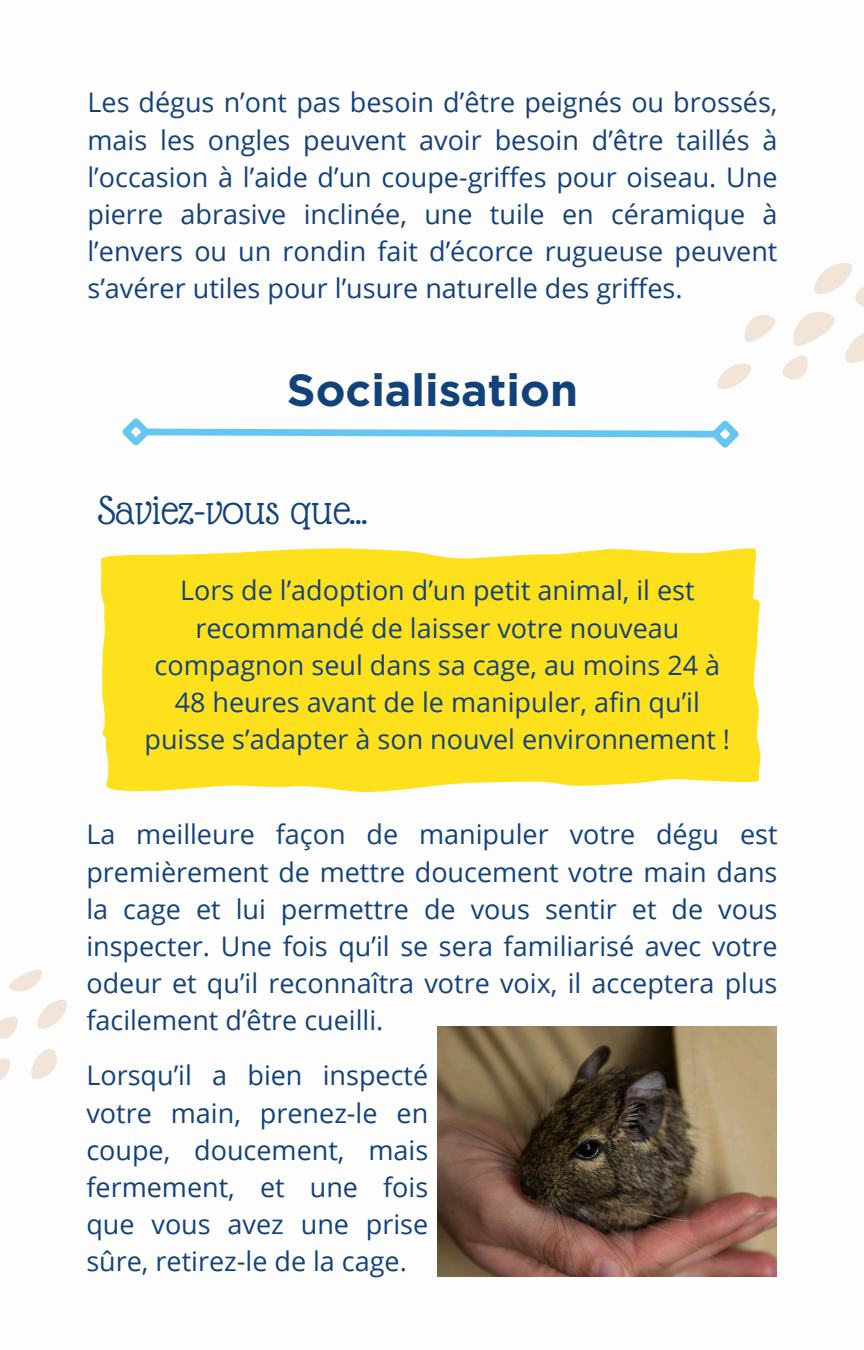
<style>
.page{position:relative;width:864px;height:1350px;background:#fff}
.page>*{position:absolute;margin:0;border:0;box-sizing:border-box;transform-origin:0 0}
.t1{font:700 45px "Gotham";color:#13427b}
.t2{font:43.88px "Glass Antiqua";color:#13427b}
.t3{font:27px/37.1px "Open Sans";color:#13427b;text-align:justify}
</style>
<div class="page">
<svg style="left:122px;top:418px;width:617px;height:30px"></svg>
<svg style="left:105px;top:600px;width:656px;height:193px;fill:#ffe01d"></svg>
<div style="left:101px;top:548px;width:657px;height:196px;background:#ffe01d"></div>
<svg style="left:717px;top:262px;width:147px;height:127px"></svg>
<svg style="left:0;top:1058px;width:10px;height:23px"></svg>
<svg style="left:31px;top:1048px;width:26px;height:32px"></svg>
<svg style="left:0;top:969px;width:67px;height:70px"></svg>
<img style="left:438px;top:1027px;width:339px;height:250px">
<p class="t3" style="left:88px;top:83px;width:692px">Les dégus n’ont pas besoin d’être peignés ou brossés, mais les ongles peuvent avoir besoin d’être taillés à l’occasion à l’aide d’un coupe-griffes pour oiseau. Une pierre abrasive inclinée, une tuile en céramique à l’envers ou un rondin fait d’écorce rugueuse peuvent s’avérer utiles pour l’usure naturelle des griffes.</p>
<p class="t1" style="left:287px;top:362px;width:293px">Socialisation</p>
<p class="t2" style="left:98px;top:487px;width:272px">Saviez-vous que...</p>
<h2 class="t3" style="left:145px;top:571px;width:587px;text-align:center">Lors de l’adoption d’un petit animal, il est recommandé de laisser votre nouveau compagnon seul dans sa cage, au moins 24 à 48 heures avant de le manipuler, afin qu’il puisse s’adapter à son nouvel environnement !</h2>
<p class="t3" style="left:86px;top:815px;width:693px">La meilleure façon de manipuler votre dégu est premièrement de mettre doucement votre main dans la cage et lui permettre de vous sentir et de vous inspecter. Une fois qu’il se sera familiarisé avec votre odeur et qu’il reconnaîtra votre voix, il acceptera plus facilement d’être cueilli.</p>
<p class="t3" style="left:86px;top:1056px;width:343px">Lorsqu’il a bien inspecté votre main, prenez-le en coupe, doucement, mais fermement, et une fois que vous avez une prise sûre, retirez-le de la cage.</p>
</div>
